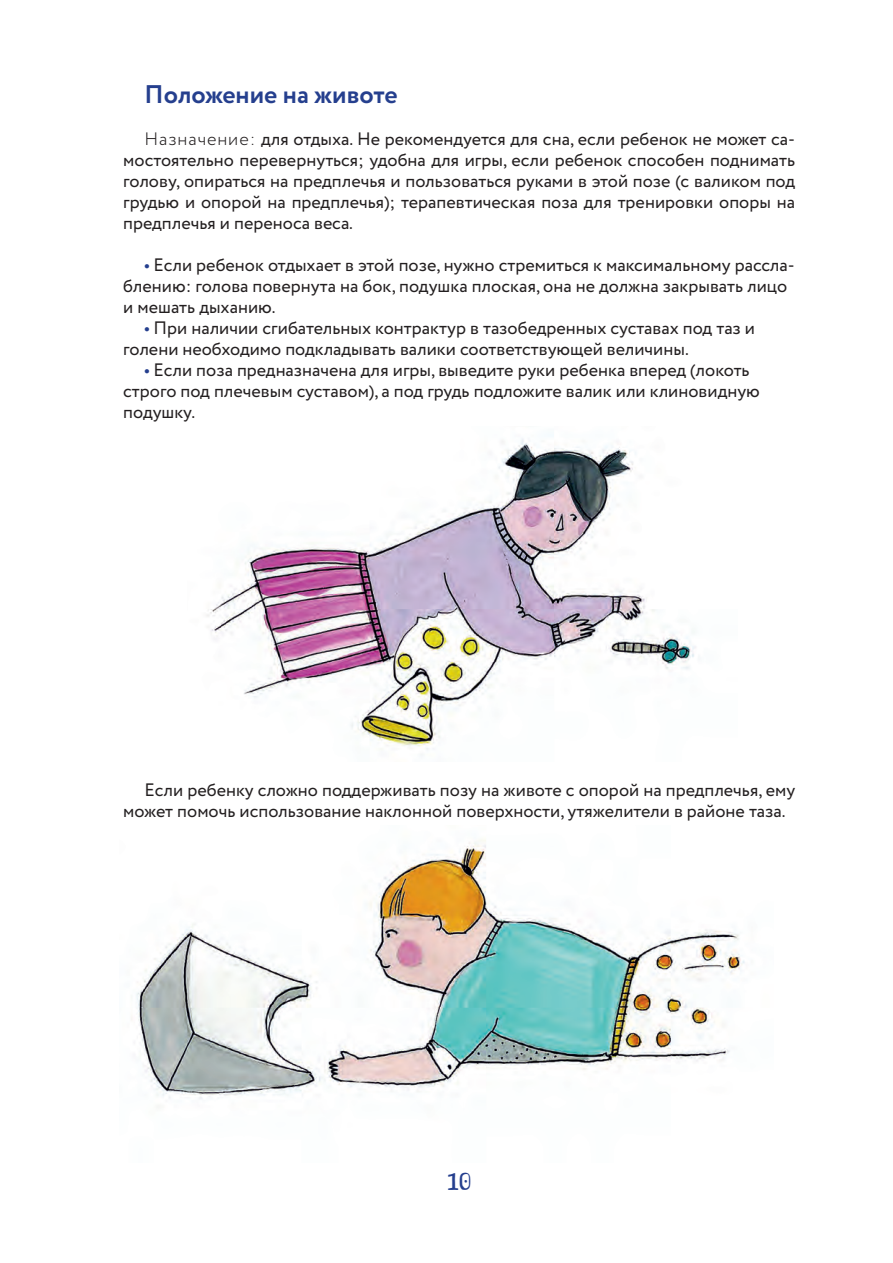
<style>
.page{position:relative;width:893px;height:1263px;background:#fff}
.page>*{position:absolute;margin:0;border:0;box-sizing:border-box;transform-origin:0 0}
.t1{font:700 25.5px "Circe";color:#253f8e}
.t2{font:24px "Barrio";color:#253f8e}
.t3{font:18px/21px "Circe";color:#231f20}
.s1{font-weight:300}
.s2{font-weight:700;color:#253f8e}
</style>
<div class="page">
<img style="left:206px;top:434px;width:490px;height:321px">
<img style="left:131px;top:839px;width:614px;height:260px">
<h1 class="t1" style="left:145px;top:77px;width:255px">Положение на животе</h1>
<p class="t3" style="left:123px;top:129px;width:673px;text-align:justify;text-indent:21px"><span class="s1">Назначение:</span> для отдыха. Не рекомендуется для сна, если ребенок не может са&shy;мостоятельно перевернуться; удобна для игры, если ребенок способен поднимать голову, опираться на предплечья и пользоваться руками в этой позе (с валиком под грудью и опорой на предплечья); терапевтическая поза для тренировки опоры на предплечья и переноса веса.</p>
<p class="t3" style="left:123px;top:255px;width:673px;text-indent:21px"><span class="s2">•</span> Если ребенок отдыхает в этой позе, нужно стремиться к максимальному рассла&shy;блению: голова повернута на бок, подушка плоская, она не должна закрывать лицо и мешать дыханию.</p>
<p class="t3" style="left:123px;top:318px;width:633px;text-indent:21px"><span class="s2">•</span> При наличии сгибательных контрактур в тазобедренных суставах под таз и голени необходимо подкладывать валики соответствующей величины.</p>
<p class="t3" style="left:123px;top:360px;width:638px;text-indent:21px"><span class="s2">•</span> Если поза предназначена для игры, выведите руки ребенка вперед (локоть строго под плечевым суставом), а под грудь подложите валик или клиновидную подушку.</p>
<p class="t3" style="left:123px;top:780px;width:673px;text-indent:21px">Если ребенку сложно поддерживать позу на животе с опорой на предплечья, ему может помочь использование наклонной поверхности, утяжелители в районе таза.</p>
<h2 class="t2" style="left:447px;top:1168px;width:25px">10</h2>
</div>
